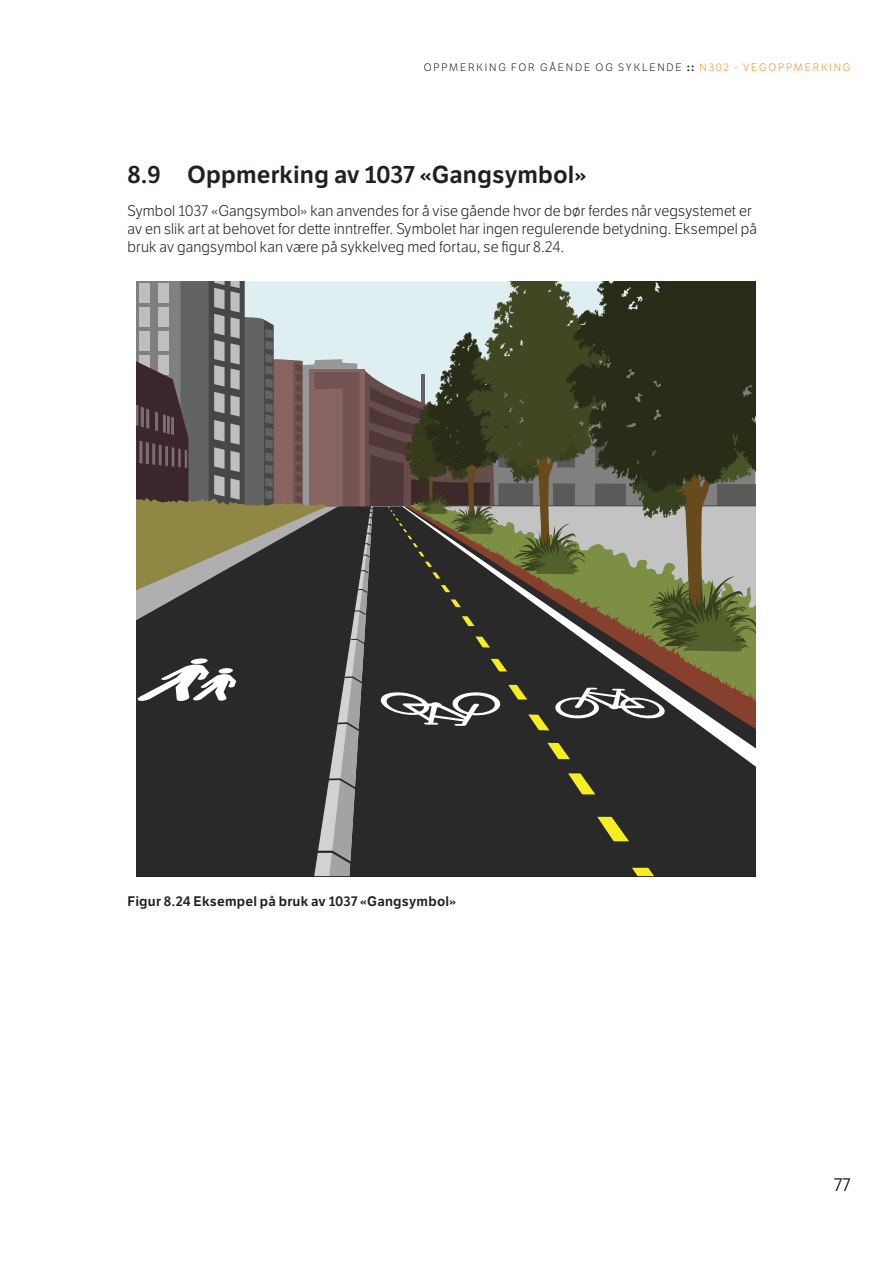
<style>
.page{position:relative;width:893px;height:1263px;background:#fff}
.page>*{position:absolute;margin:0;border:0;box-sizing:border-box;transform-origin:0 0}
.Tittel_2{font:600 24px "LFT Etica";color:#231f20}
.t1{font:18px "LFT Etica";color:#231f20}
.Brødtekst{font:300 15px/18px "LFT Etica";letter-spacing:.01em;color:#231f20}
.Billedtekst{font:600 13.5px "LFT Etica";letter-spacing:.015em;color:#231f20}
.t2{font:300 10.5px "LFT Etica";letter-spacing:.175em;color:#231f20}
.s1{font-weight:700}
.s2{color:#f7931d}
</style>
<div class="page">
<svg style="left:136px;top:281px;width:619px;height:596px;background:#55544a"></svg>
<p class="t2" style="left:424px;top:62px;width:428px">OPPMERKING FOR GÅENDE OG SYKLENDE <span class="s1">::</span> <span class="s2">N302 - VEGOPPMERKING</span></p>
<h2 class="Tittel_2" style="left:128px;top:160px;width:460px">8.9 Oppmerking av 1037 «Gangsymbol»</h2>
<p class="Brødtekst" style="left:128px;top:202px;width:631px">Symbol 1037 «Gangsymbol» kan anvendes for å vise gående hvor de bør ferdes når vegsystemet er av en slik art at behovet for dette inntreffer. Symbolet har ingen regulerende betydning. Eksempel på bruk av gangsymbol kan være på sykkelveg med fortau, se figur 8.24.</p>
<h2 class="Billedtekst" style="left:128px;top:893px;width:330px">Figur 8.24 Eksempel på bruk av 1037 «Gangsymbol»</h2>
<p class="t1" style="left:834px;top:1174px;width:18px">77</p>
</div>
